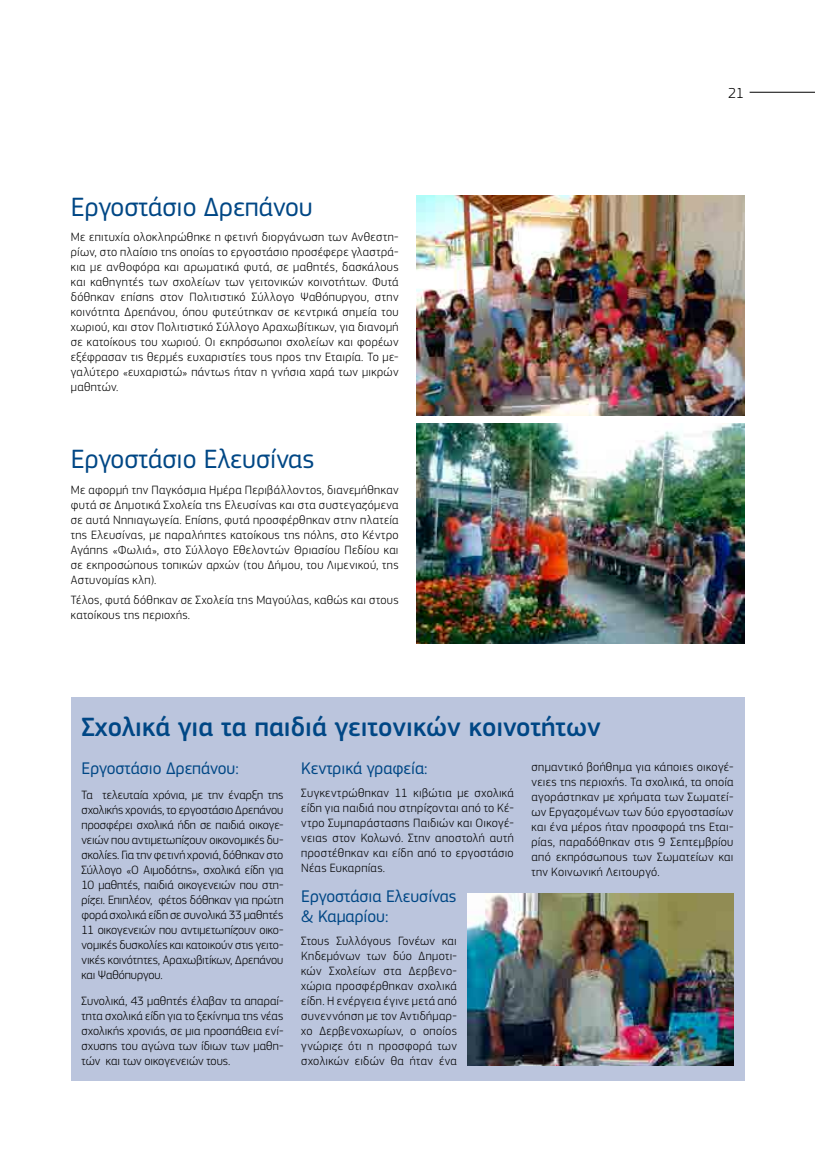
<style>
.page{position:relative;width:815px;height:1170px;background:#fff}
.page>*{position:absolute;margin:0;border:0;box-sizing:border-box;transform-origin:0 0}
.t1{font:500 27.5px "PF Square Sans Pro";color:#004785}
.t2{font:27.5px "PF Square Sans Pro";color:#004785}
.t3{font:17.5px/20px "PF Square Sans Pro";color:#004785}
.t4{font:300 15px "PF Square Sans Pro";color:#000}
.t5{font:300 12.5px/15px "PF Square Sans Pro";letter-spacing:.025em;color:#000;text-align:justify}
</style>
<div class="page">
<div style="left:71px;top:697px;width:673px;height:384px;background:#bbc5dd"></div>
<img style="left:416px;top:195px;width:328px;height:221px">
<img style="left:416px;top:423px;width:328px;height:220px">
<img style="left:468px;top:893px;width:265px;height:171px">
<hr style="left:750px;top:92px;width:65px;height:1px;background:#000">
<h1 class="t2" style="left:71px;top:190px;width:243px">Εργοστάσιο Δρεπάνου</h1>
<p class="t5" style="left:71px;top:229px;width:329px">Με επιτυχία ολοκληρώθηκε η φετινή διοργάνωση των Ανθεστη&shy;ρίων, στο πλαίσιο της οποίας το εργοστάσιο προσέφερε γλαστρά&shy;κια με ανθοφόρα και αρωματικά φυτά, σε μαθητές, δασκάλους και καθηγητές των σχολείων των γειτονικών κοινοτήτων. Φυτά δόθηκαν επίσης στον Πολιτιστικό Σύλλογο Ψαθόπυργου, στην κοινότητα Δρεπάνου, όπου φυτεύτηκαν σε κεντρικά σημεία του χωριού, και στον Πολιτιστικό Σύλλογο Αραχωβίτικων, για διανομή σε κατοίκους του χωριού. Οι εκπρόσωποι σχολείων και φορέων εξέφρασαν τις θερμές ευχαριστίες τους προς την Εταιρία. Το με&shy;γαλύτερο «ευχαριστώ» πάντως ήταν η γνήσια χαρά των μικρών μαθητών.</p>
<h1 class="t2" style="left:71px;top:442px;width:245px">Εργοστάσιο Ελευσίνας</h1>
<p class="t5" style="left:71px;top:482px;width:329px">Με αφορμή την Παγκόσμια Ημέρα Περιβάλλοντος, διανεμήθηκαν φυτά σε Δημοτικά Σχολεία της Ελευσίνας και στα συστεγαζόμενα σε αυτά Νηπιαγωγεία. Επίσης, φυτά προσφέρθηκαν στην πλατεία της Ελευσίνας, με παραλήπτες κατοίκους της πόλης, στο Κέντρο Αγάπης «Φωλιά», στο Σύλλογο Εθελοντών Θριασίου Πεδίου και σε εκπροσώπους τοπικών αρχών (του Δήμου, του Λιμενικού, της Αστυνομίας κλπ).</p>
<p class="t5" style="left:71px;top:592px;width:329px">Τέλος, φυτά δόθηκαν σε Σχολεία της Μαγούλας, καθώς και στους κατοίκους της περιοχής.</p>
<h1 class="t1" style="left:81px;top:711px;width:521px">Σχολικά για τα παιδιά γειτονικών κοινοτήτων</h1>
<p class="t4" style="left:728px;top:84px;width:17px">21</p>
<h2 class="t3" style="left:81px;top:758px;width:159px">Εργοστάσιο Δρεπάνου:</h2>
<p class="t5" style="left:81px;top:787px;width:203px">Τα τελευταία χρόνια, με την έναρξη της σχολικής χρονιάς, το εργοστάσιο Δρεπάνου προσφέρει σχολικά ήδη σε παιδιά οικογε&shy;νειών που αντιμετωπίζουν οικονομικές δυ&shy;σκολίες. Για την φετινή χρονιά, δόθηκαν στο Σύλλογο «Ο Αιμοδότης», σχολικά είδη για 10 μαθητές, παιδιά οικογενειών που στη&shy;ρίζει. Επιπλέον, φέτος δόθηκαν για πρώτη φορά σχολικά είδη σε συνολικά 33 μαθητές 11 οικογενειών που αντιμετωπίζουν οικο&shy;νομικές δυσκολίες και κατοικούν στις γειτο&shy;νικές κοινότητες, Αραχωβιτίκων, Δρεπάνου και Ψαθόπυργου.</p>
<p class="t5" style="left:81px;top:993px;width:203px">Συνολικά, 43 μαθητές έλαβαν τα απαραί&shy;τητα σχολικά είδη για το ξεκίνημα της νέας σχολικής χρονιάς, σε μια προσπάθεια ενί&shy;σχυσης του αγώνα των ίδιων των μαθη&shy;τών και των οικογενειών τους.</p>
<h2 class="t3" style="left:301px;top:758px;width:128px">Κεντρικά γραφεία:</h2>
<p class="t5" style="left:301px;top:785px;width:214px">Συγκεντρώθηκαν 11 κιβώτια με σχολικά είδη για παιδιά που στηρίζονται από το Κέ&shy;ντρο Συμπαράστασης Παιδιών και Οικογέ&shy;νειας στον Κολωνό. Στην αποστολή αυτή προστέθηκαν και είδη από το εργοστάσιο Νέας Ευκαρπίας.</p>
<h2 class="t3" style="left:301px;top:886px;width:157px">Εργοστάσια Ελευσίνας &amp; Καμαρίου:</h2>
<p class="t5" style="left:301px;top:933px;width:157px">Στους Συλλόγους Γονέων και Κηδεμόνων των δύο Δημοτι&shy;κών Σχολείων στα Δερβενο&shy;χώρια προσφέρθηκαν σχολικά είδη. Η ενέργεια έγινε μετά από συνεννόηση με τον Αντιδήμαρ&shy;χο Δερβενοχωρίων, ο οποίος γνώριζε ότι η προσφορά των σχολικών ειδών θα ήταν ένα</p>
<p class="t5" style="left:531px;top:759px;width:203px">σημαντικό βοήθημα για κάποιες οικογέ&shy;νειες της περιοχής. Τα σχολικά, τα οποία αγοράστηκαν με χρήματα των Σωματεί&shy;ων Εργαζομένων των δύο εργοστασίων και ένα μέρος ήταν προσφορά της Εται&shy;ρίας, παραδόθηκαν στις 9 Σεπτεμβρίου από εκπρόσωπους των Σωματείων και την Κοινωνική Λειτουργό.</p>
</div>
